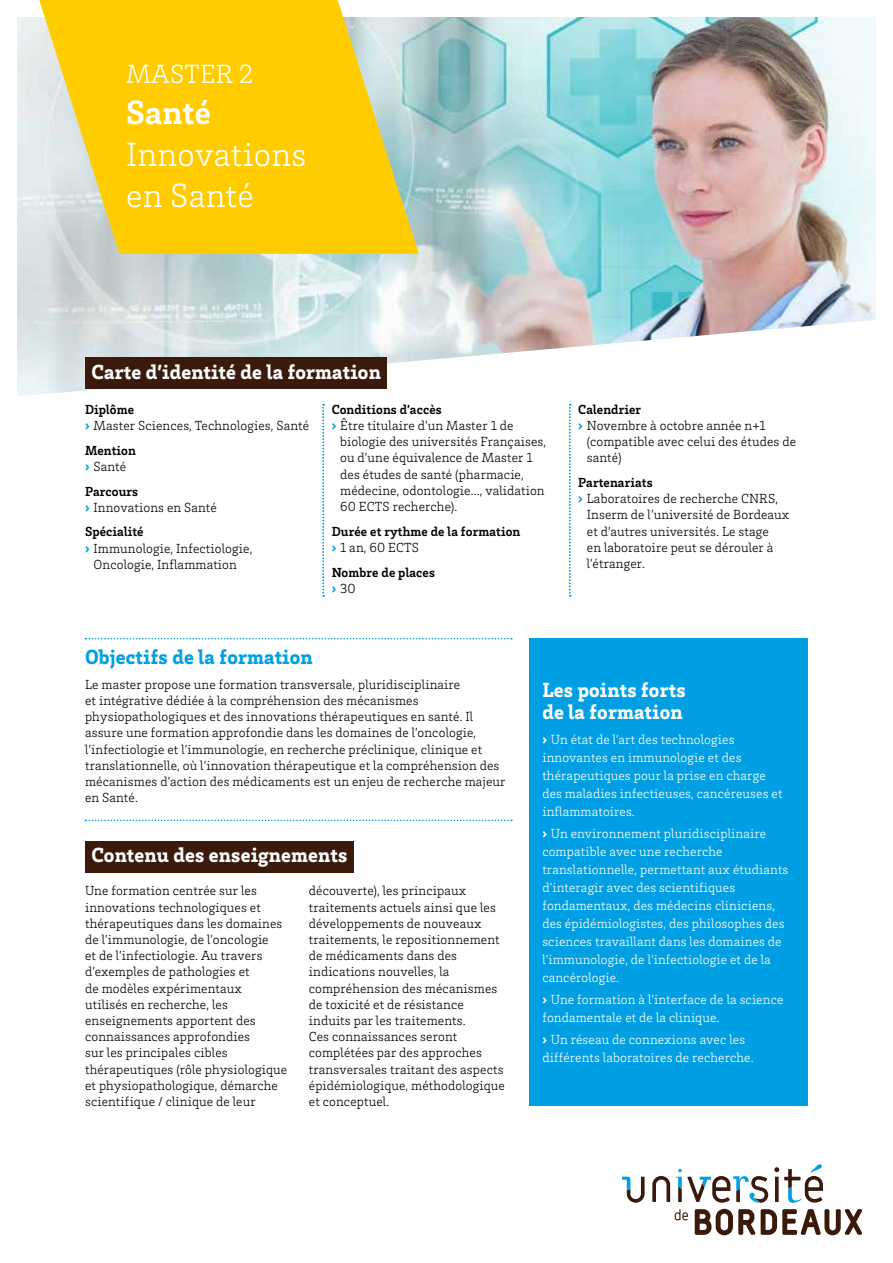
<style>
.page{position:relative;width:893px;height:1263px;background:#fff}
.page>*{position:absolute;margin:0;border:0;box-sizing:border-box;transform-origin:0 0}
.t1{font:300 34.5px/41.4px "Brix Slab";letter-spacing:.01em;color:#fff}
.t2{font:700 34.5px "Brix Slab";letter-spacing:.01em;color:#fff}
.t3{font:300 27px "Brix Slab";letter-spacing:.01em;color:#fff}
.t4{font:900 21px/22.5px "Brix Slab";letter-spacing:.01em;color:#fff}
.t5{font:900 21px "Brix Slab";letter-spacing:.01em;color:#009fe3}
.t6{font:300 13.5px/16.2px "Brix Slab";letter-spacing:.01em;color:#000}
.t7{font:300 13.5px/18px "Brix Slab";letter-spacing:.01em;color:#fff}
.t8{font:700 13.5px/16.2px "Brix Slab";letter-spacing:.01em;color:#000}
.s1{font-weight:700}
.s2{font-weight:900;color:#009fe3}
.s3{font-weight:300}
.s4{font-weight:900}
</style>
<div class="page">
<img style="left:17px;top:17px;width:859px;height:379px">
<div style="left:85px;top:841px;width:268px;height:31px;background:#3a1b0b"></div>
<svg style="left:39px;top:0;width:380px;height:254px;background:#f4d030"></svg>
<svg style="left:652px;top:1176px;width:18px;height:26px"></svg>
<svg style="left:622px;top:1177px;width:23px;height:26px"></svg>
<svg style="left:676px;top:1169px;width:92px;height:34px"></svg>
<svg style="left:774px;top:1164px;width:49px;height:39px"></svg>
<svg style="left:761px;top:1209px;width:101px;height:26px"></svg>
<svg style="left:695px;top:1209px;width:60px;height:26px"></svg>
<svg style="left:675px;top:1209px;width:13px;height:11px"></svg>
<div style="left:530px;top:638px;width:278px;height:468px;background:#009fe3"></div>
<div style="left:85px;top:357px;width:302px;height:32px;background:#3a1b0b"></div>
<svg style="left:322px;top:404px;width:2px;height:192px"></svg>
<svg style="left:569px;top:404px;width:2px;height:192px"></svg>
<svg style="left:85px;top:638px;width:427px;height:1px"></svg>
<svg style="left:85px;top:820px;width:427px;height:1px"></svg>
<h2 class="t3" style="left:126px;top:57px;width:129px">MASTER 2</h2>
<h1 class="t2" style="left:126px;top:90px;width:86px">Santé</h1>
<h1 class="t1" style="left:126px;top:132px;width:182px">Innovations en Santé</h1>
<h3 class="t4" style="left:91px;top:359px;width:291px">Carte d’identité de la formation</h3>
<p class="t6" style="left:85px;top:401px;width:226px"><span class="s1">Diplôme<br></span><span class="s2">›</span> Master Sciences, Technologies, Santé</p>
<p class="t8" style="left:85px;top:441px;width:52px">Mention <span class="s2">›</span> <span class="s3">Santé</span></p>
<p class="t6" style="left:85px;top:482px;width:133px"><span class="s1">Parcours<br></span><span class="s2">›</span> Innovations en Santé</p>
<p class="t8" style="left:85px;top:523px;width:60px">Spécialité</p>
<p class="t6" style="left:85px;top:539px;width:169px"><span class="s2">›</span> Immunologie, Infectiologie,</p>
<p class="t6" style="left:94px;top:556px;width:145px">Oncologie, Inflammation</p>
<p class="t8" style="left:332px;top:400px;width:111px">Conditions d’accès</p>
<p class="t6" style="left:332px;top:417px;width:183px"><span class="s2">›</span> Être titulaire d’un Master 1 de</p>
<p class="t6" style="left:340px;top:433px;width:207px">biologie des universités Françaises,</p>
<p class="t6" style="left:340px;top:449px;width:194px">ou d’une équivalence de Master 1</p>
<p class="t6" style="left:340px;top:465px;width:185px">des études de santé (pharmacie,</p>
<p class="t6" style="left:340px;top:482px;width:206px">médecine, odontologie..., validation</p>
<p class="t6" style="left:340px;top:498px;width:119px">60 ECTS recherche).</p>
<p class="t8" style="left:332px;top:522px;width:190px">Durée et rythme de la formation <span class="s2">›</span> <span class="s3">1 an, 60 ECTS</span></p>
<p class="t8" style="left:332px;top:563px;width:105px">Nombre de places <span class="s2">›</span> <span class="s3">30</span></p>
<p class="t8" style="left:578px;top:400px;width:64px">Calendrier</p>
<p class="t6" style="left:578px;top:417px;width:189px"><span class="s2">›</span> Novembre à octobre année n+1</p>
<p class="t6" style="left:587px;top:433px;width:211px">(compatible avec celui des études de</p>
<p class="t6" style="left:587px;top:449px;width:36px">santé)</p>
<p class="t8" style="left:578px;top:474px;width:76px">Partenariats</p>
<p class="t6" style="left:578px;top:490px;width:201px"><span class="s2">›</span> Laboratoires de recherche CNRS,</p>
<p class="t6" style="left:587px;top:506px;width:204px">Inserm de l’université de Bordeaux</p>
<p class="t6" style="left:587px;top:522px;width:183px">et d’autres universités. Le stage</p>
<p class="t6" style="left:587px;top:539px;width:188px">en laboratoire peut se dérouler à</p>
<p class="t6" style="left:587px;top:555px;width:60px">l’étranger.</p>
<h3 class="t5" style="left:85px;top:643px;width:229px">Objectifs de la formation</h3>
<p class="t6" style="left:85px;top:675px;width:422px">Le master propose une formation transversale, pluridisciplinaire<br>et intégrative dédiée à la compréhension des mécanismes physiopathologiques et des innovations thérapeutiques en santé. Il assure une formation approfondie dans les domaines de l’oncologie, l’infectiologie et l’immunologie, en recherche préclinique, clinique et translationnelle, où l’innovation thérapeutique et la compréhension des mécanismes d’action des médicaments est un enjeu de recherche majeur en Santé.</p>
<h3 class="t4" style="left:91px;top:843px;width:257px">Contenu des enseignements</h3>
<p class="t6" style="left:85px;top:882px;width:204px">Une formation centrée sur les innovations technologiques et thérapeutiques dans les domaines de l’immunologie, de l’oncologie<br>et de l’infectiologie. Au travers d’exemples de pathologies et<br>de modèles expérimentaux utilisés en recherche, les enseignements apportent des connaissances approfondies<br>sur les principales cibles thérapeutiques (rôle physiologique et physiopathologique, démarche scientifique / clinique de leur</p>
<p class="t6" style="left:309px;top:882px;width:198px">découverte), les principaux traitements actuels ainsi que les développements de nouveaux traitements, le repositionnement de médicaments dans des indications nouvelles, la compréhension des mécanismes de toxicité et de résistance induits par les traitements.<br>Ces connaissances seront complétées par des approches transversales traitant des aspects épidémiologique, méthodologique et conceptuel.</p>
<h3 class="t4" style="left:542px;top:677px;width:145px">Les points forts de la formation</h3>
<p class="t7" style="left:542px;top:730px;width:242px"><span class="s4">›</span> Un état de l’art des technologies innovantes en immunologie et des thérapeutiques pour la prise en charge des maladies infectieuses, cancéreuses et inflammatoires.</p>
<p class="t7" style="left:542px;top:824px;width:248px"><span class="s4">›</span> Un environnement pluridisciplinaire compatible avec une recherche translationnelle, permettant aux étudiants d’interagir avec des scientifiques fondamentaux, des médecins cliniciens, des épidémiologistes, des philosophes des sciences travaillant dans les domaines de l’immunologie, de l’infectiologie et de la cancérologie.</p>
<p class="t7" style="left:542px;top:990px;width:243px"><span class="s4">›</span> Une formation à l’interface de la science fondamentale et de la clinique.</p>
<p class="t7" style="left:542px;top:1030px;width:213px"><span class="s4">›</span> Un réseau de connexions avec les différents laboratoires de recherche.</p>
</div>
